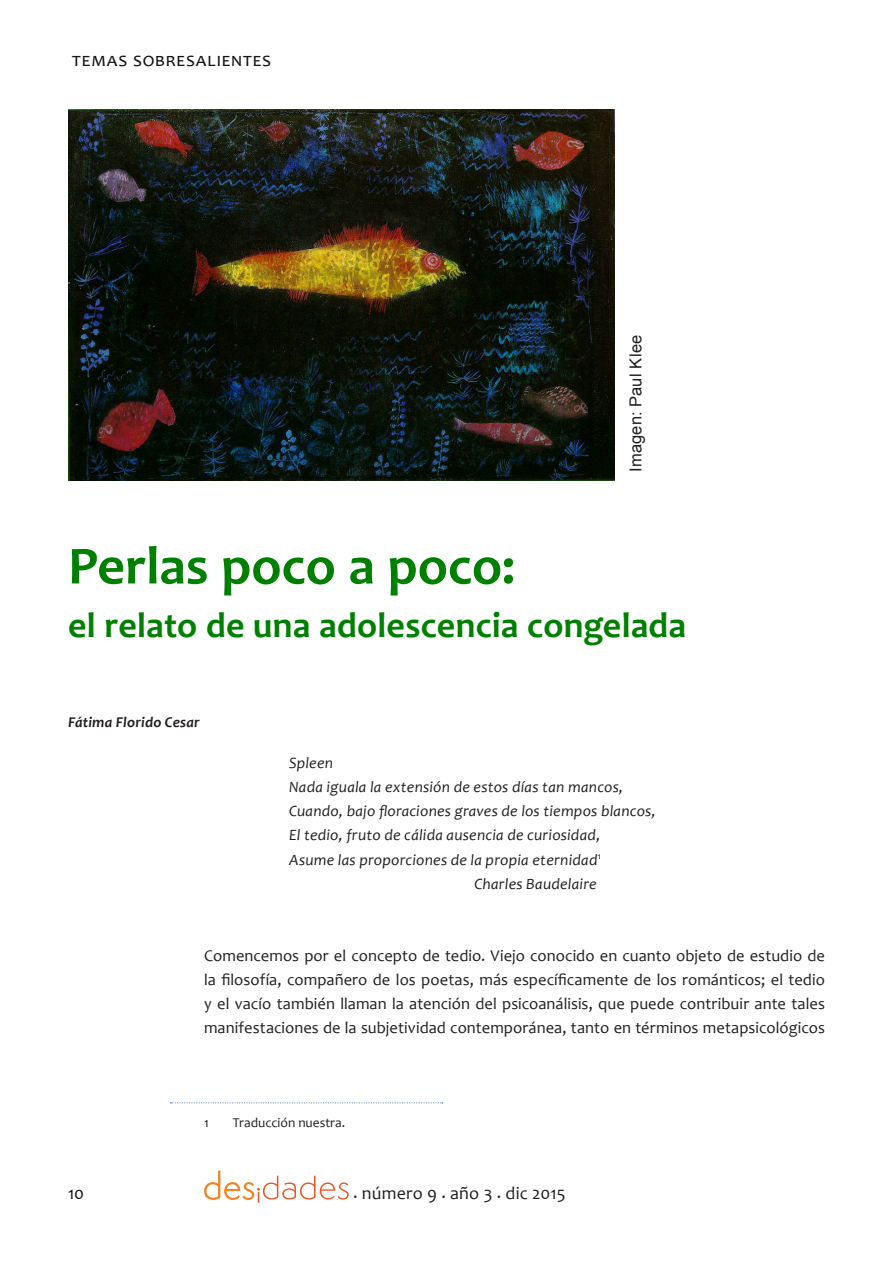
<style>
.page{position:relative;width:893px;height:1263px;background:#fff}
.page>*{position:absolute;margin:0;border:0;box-sizing:border-box;transform-origin:0 0}
.t1{font:700 54px "Candara";color:#008000}
.t2{font:700 36px "Candara";letter-spacing:.005em;color:#008000}
.t3{font:19.5px "Candara";letter-spacing:.115em;color:#141414}
.t4{font:18px "Candara";letter-spacing:.01em;color:#231f20}
.t5{font:18px "Candara";color:#141414}
.t6{font:16.5px/24px "Candara";letter-spacing:.005em;color:#231f20;text-align:justify}
.t7{font:16.5px "Arial";letter-spacing:.01em;color:#231f20}
.t8{font:italic 15.75px "Candara";letter-spacing:.015em;color:#231f20}
.t9{font:italic 700 15px "Candara";letter-spacing:.015em;color:#231f20}
.t10{font:13.5px "Candara";color:#231f20}
</style>
<div class="page">
<svg style="left:204px;top:1170px;width:145px;height:33px"></svg>
<svg style="left:170px;top:1102px;width:273px;height:1px"></svg>
<img style="left:68px;top:110px;width:546px;height:370px">
<p class="t3" style="left:72px;top:47px;width:200px">temas sobresalientes</p>
<p class="t7" style="left:625px;top:472px;width:139px;rotate:-90deg">Imagen: Paul Klee</p>
<h1 class="t1" style="left:68px;top:532px;width:449px">Perlas poco a poco:</h1>
<h2 class="t2" style="left:68px;top:603px;width:620px">el relato de una adolescencia congelada</h2>
<p class="t9" style="left:68px;top:713px;width:133px">Fátima Florido Cesar</p>
<p class="t8" style="left:289px;top:753px;width:45px">Spleen</p>
<p class="t8" style="left:289px;top:777px;width:336px">Nada iguala la extensión de estos días tan mancos,</p>
<p class="t8" style="left:289px;top:801px;width:368px">Cuando, bajo floraciones graves de los tiempos blancos,</p>
<p class="t8" style="left:289px;top:825px;width:313px">El tedio, fruto de cálida ausencia de curiosidad,</p>
<p class="t8" style="left:289px;top:849px;width:313px">Asume las proporciones de la propia eternidad<sup>1</sup></p>
<p class="t8" style="left:475px;top:873px;width:124px">Charles Baudelaire</p>
<p class="t6" style="left:204px;top:943px;width:622px">Comencemos por el concepto de tedio. Viejo conocido en cuanto objeto de estudio de la filosofía, compañero de los poetas, más específicamente de los románticos; el tedio y el vacío también llaman la atención del psicoanálisis, que puede contribuir ante tales manifestaciones de la subjetividad contemporánea, tanto en términos metapsicológicos</p>
<p class="t10" style="left:204px;top:1114px;width:6px">1</p>
<p class="t10" style="left:233px;top:1114px;width:114px">Traducción nuestra.</p>
<p class="t5" style="left:68px;top:1182px;width:18px">10</p>
<p class="t4" style="left:353px;top:1182px;width:214px">. número 9 . año 3 . dic 2015</p>
</div>
